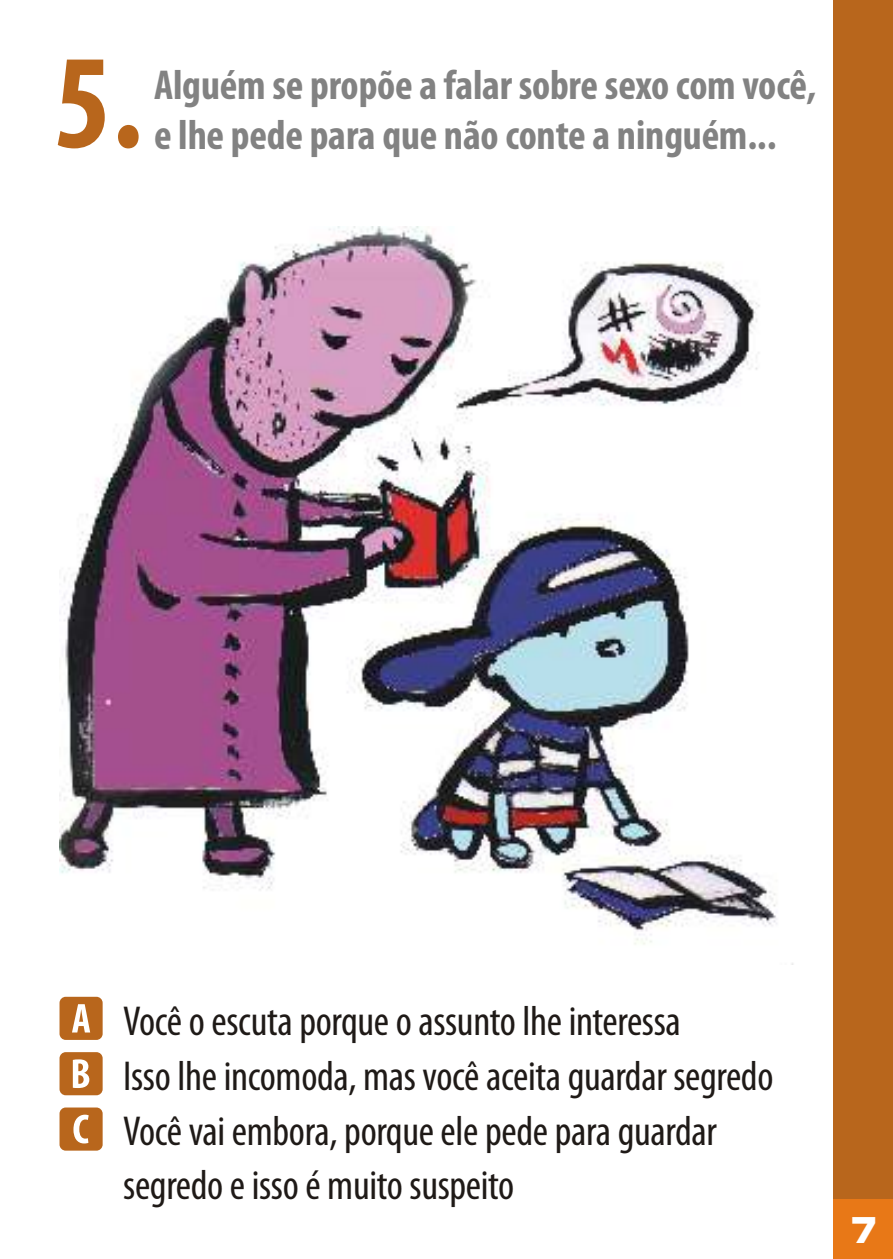
<style>
.page{position:relative;width:893px;height:1259px;background:#fff}
.page>*{position:absolute;margin:0;border:0;box-sizing:border-box;transform-origin:0 0}
.t1{font:700 condensed 135px "Myriad Pro";color:#b8661c}
.t2{font:condensed 42px/54.6px "Myriad Pro";letter-spacing:-.01em;color:#1f1a17}
.t3{font:700 condensed 42px/50.7px "Myriad Pro";letter-spacing:-.01em;color:#828282}
.t4{font:39px "Microgramma D Bold Exte";color:#fff;scale:.77 1}
</style>
<div class="page">
<img style="left:60px;top:226px;width:733px;height:739px">
<div style="left:60px;top:1052px;width:43px;height:43px;background:#b8661c;border-radius:6px"></div>
<svg style="left:73px;top:1059px;width:16px;height:29px"></svg>
<div style="left:60px;top:996px;width:43px;height:44px;background:#b8661c;border-radius:6px"></div>
<svg style="left:72px;top:1004px;width:18px;height:28px"></svg>
<div style="left:60px;top:1107px;width:43px;height:43px;background:#b8661c;border-radius:6px"></div>
<svg style="left:73px;top:1114px;width:16px;height:29px"></svg>
<div style="left:833px;top:0;width:60px;height:1199px;background:#b8661c"></div>
<div style="left:833px;top:1199px;width:60px;height:60px;background:#e87817"></div>
<h1 class="t1" style="left:54px;top:46px;width:90px">5.</h1>
<p class="t3" style="left:154px;top:63px;width:664px">Alguém se propõe a falar sobre sexo com você, e lhe pede para que não conte a ninguém...</p>
<p class="t2" style="left:123px;top:997px;width:652px">Você o escuta porque o assunto lhe interessa<br>Isso lhe incomoda, mas você aceita guardar segredo Você vai embora, porque ele pede para guardar segredo e isso é muito suspeito</p>
<p class="t4" style="left:850px;top:1214px;width:37px">7</p>
</div>
